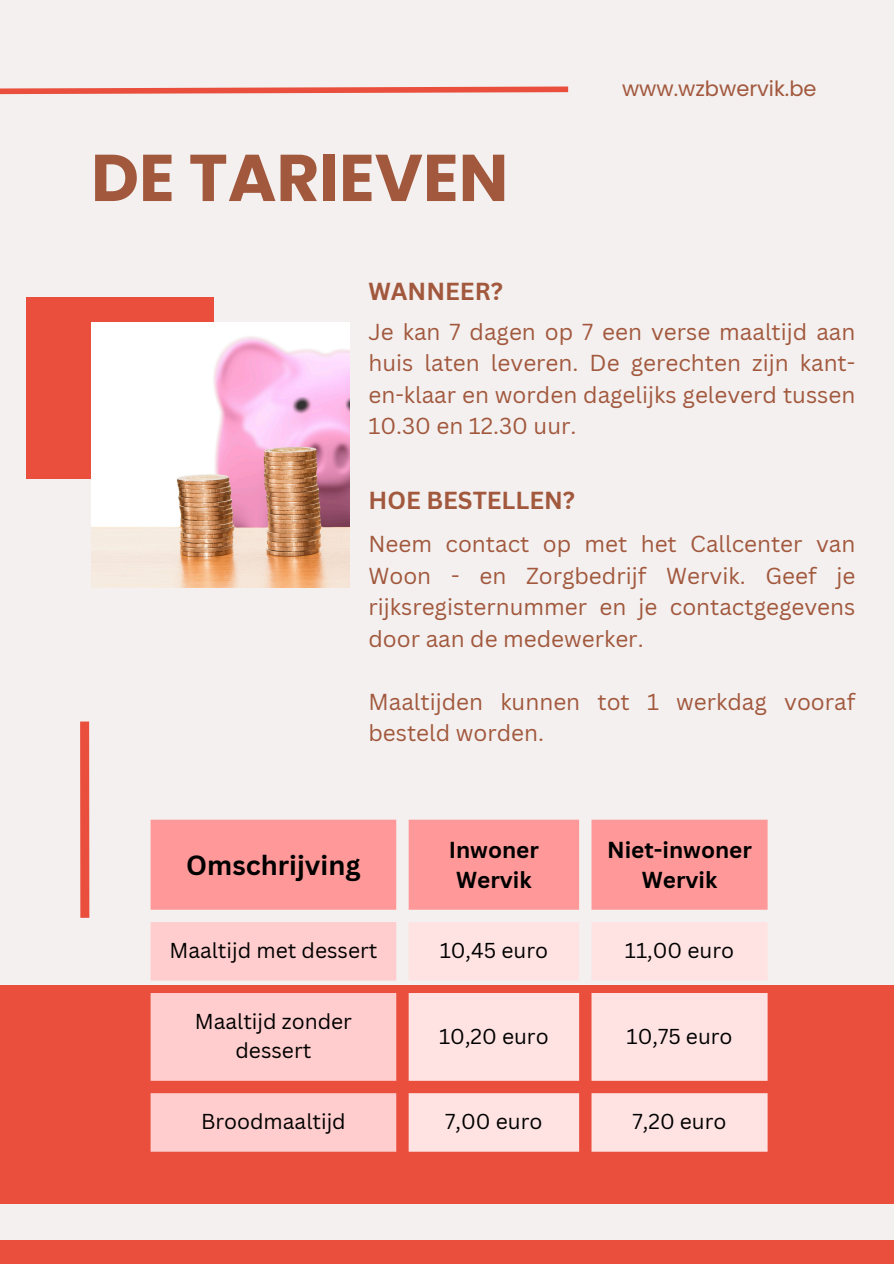
<style>
.page{position:relative;width:894px;height:1264px;background:#fff}
.page>*{position:absolute;margin:0;border:0;box-sizing:border-box;transform-origin:0 0}
.t1{font:700 66px "Poppins";color:#a2583d}
.t2{font:700 27px "Canva Sans";color:#000}
.t3{font:700 24px "Canva Sans";color:#a2583d}
.t4{font:22.5px/31.5px "Canva Sans";color:#a2583d;text-align:justify}
.t5{font:700 22.5px/30.3px "Canva Sans";color:#000;text-align:center}
.t6{font:21px/29.2px "Canva Sans";color:#000;text-align:center}
.t7{font:21px "Poppins";color:#a2583d}
</style>
<div class="page">
<div style="left:0;top:0;width:893px;height:1263px;background:#f3f0ef"></div>
<div style="left:0;top:1240px;width:893px;height:23px;background:#ea4e3c"></div>
<svg style="left:0;top:86px;width:569px;height:9px"></svg>
<div style="left:0;top:985px;width:893px;height:218px;background:#ea4e3c"></div>
<div style="left:80px;top:721px;width:9px;height:196px;background:#ea4e3c"></div>
<div style="left:27px;top:297px;width:187px;height:181px;background:#ea4e3c"></div>
<img style="left:91px;top:323px;width:259px;height:264px">
<div style="left:150px;top:819px;width:617px;height:90px;background:#f99"></div>
<svg style="left:150px;top:922px;width:246px;height:229px;background:#fcc2c0"></svg>
<svg style="left:408px;top:922px;width:359px;height:229px;fill:#ffe3e3"></svg>
<p class="t1" style="left:91px;top:132px;width:418px">DE TARIEVEN</p>
<p class="t3" style="left:368px;top:275px;width:136px">WANNEER?</p>
<p class="t7" style="left:622px;top:74px;width:196px">www.wzbwervik.be</p>
<p class="t4" style="left:368px;top:315px;width:488px">Je kan 7 dagen op 7 een verse maaltijd aan huis laten leveren. De gerechten zijn kant&shy;en-klaar en worden dagelijks geleverd tussen 10.30 en 12.30 uur.</p>
<p class="t3" style="left:368px;top:483px;width:208px">HOE BESTELLEN?</p>
<p class="t4" style="left:368px;top:528px;width:488px">Neem contact op met het Callcenter van Woon - en Zorgbedrijf Wervik. Geef je rijksregisternummer en je contactgegevens door aan de medewerker.</p>
<p class="t4" style="left:368px;top:685px;width:488px">Maaltijden kunnen tot 1 werkdag vooraf besteld worden.</p>
<h1 class="t2" style="left:186px;top:846px;width:176px">Omschrijving</h1>
<h2 class="t5" style="left:448px;top:834px;width:92px">Inwoner<br>Wervik</h2>
<h3 class="t5" style="left:607px;top:834px;width:146px">Niet-inwoner<br>Wervik</h3>
<p class="t6" style="left:169px;top:935px;width:209px">Maaltijd met dessert</p>
<h2 class="t6" style="left:439px;top:935px;width:110px">10,45 euro</h2>
<h3 class="t6" style="left:624px;top:935px;width:111px">11,00 euro</h3>
<h3 class="t6" style="left:195px;top:1006px;width:159px">Maaltijd zonder dessert</h3>
<p class="t6" style="left:439px;top:1020px;width:111px">10,20 euro</p>
<p class="t6" style="left:626px;top:1020px;width:107px">10,75 euro</p>
<p class="t6" style="left:201px;top:1106px;width:146px">Broodmaaltijd</p>
<p class="t6" style="left:445px;top:1106px;width:99px">7,00 euro</p>
<p class="t6" style="left:632px;top:1106px;width:95px">7,20 euro</p>
</div>
